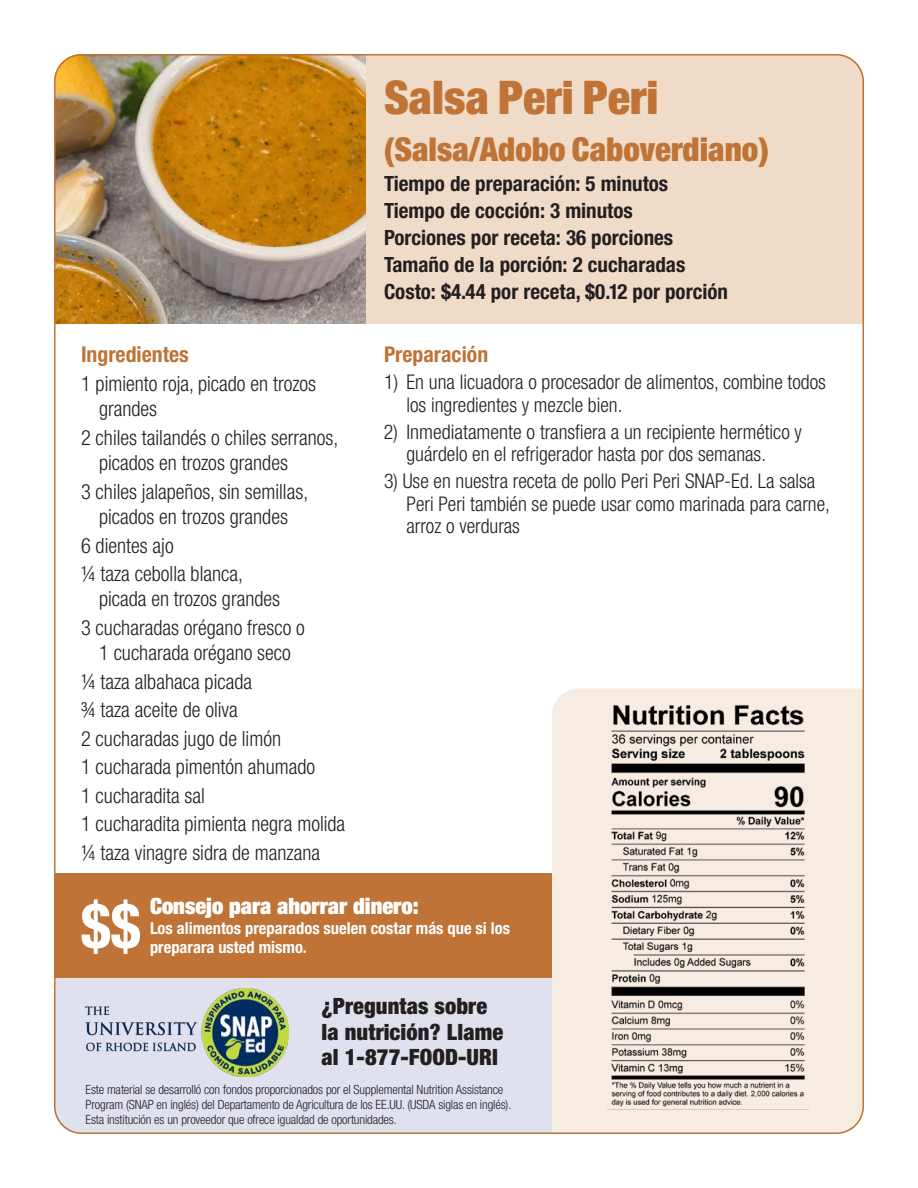
<style>
.page{position:relative;width:918px;height:1188px;background:#fff}
.page>*{position:absolute;margin:0;border:0;box-sizing:border-box;transform-origin:0 0}
.t1{font:700 condensed 62.1px "Helvetica Neue LT Pro";color:#fff}
.Recipe_Title{font:900 condensed 46.5px "Helvetica Neue LT Pro";color:#bf7336}
.Recipe_Title-2{font:900 condensed 33px "Helvetica Neue LT Pro";color:#bf7336}
.t2{font:900 condensed 22.5px/25.5px "Helvetica Neue LT Pro";letter-spacing:.005em;color:#231f20}
.t3{font:900 condensed 22.5px "Helvetica Neue LT Pro";color:#fff}
.t4{font:700 condensed 21.75px "Helvetica Neue LT Pro";color:#bf7336}
.Ingredients_list{font:300 condensed 21px/25.5px "Helvetica Neue LT Pro";color:#231f20}
.Recipe_details{font:700 condensed 21px "Helvetica Neue LT Pro";color:#231f20}
.Directions_lists{font:300 condensed 20.25px/22.5px "Helvetica Neue LT Pro";color:#231f20}
.t5{font:700 condensed 16.5px "Helvetica Neue LT Pro";color:#fff}
.t6{font:300 condensed 12.75px/15px "Helvetica Neue LT Pro";letter-spacing:-.01em;color:#231f20}
</style>
<div class="page">
<div style="left:552px;top:688px;width:312px;height:446px;background:#f7ece2"></div>
<img style="left:54px;top:54px;width:312px;height:270px">
<div style="left:54px;top:978px;width:498px;height:156px;background:#e0e1ee"></div>
<div style="left:366px;top:54px;width:498px;height:270px;background:#efdbc8"></div>
<div style="left:54px;top:873px;width:498px;height:105px;background:#bf7336"></div>
<img style="left:86px;top:988px;width:202px;height:88px">
<img style="left:608px;top:704px;width:200px;height:406px">
<p class="Recipe_Title" style="left:384px;top:69px;width:276px">Salsa Peri Peri</p>
<p class="Recipe_Title-2" style="left:384px;top:129px;width:386px">(Salsa/Adobo Caboverdiano)</p>
<p class="Recipe_details" style="left:384px;top:171px;width:286px">Tiempo de preparación: 5 minutos</p>
<p class="Recipe_details" style="left:384px;top:198px;width:250px">Tiempo de cocción: 3 minutos</p>
<p class="Recipe_details" style="left:384px;top:225px;width:291px">Porciones por receta: 36 porciones</p>
<p class="Recipe_details" style="left:384px;top:252px;width:303px">Tamaño de la porción: 2 cucharadas</p>
<p class="Recipe_details" style="left:384px;top:279px;width:346px">Costo: $4.44 por receta, $0.12 por porción</p>
<p class="t4" style="left:384px;top:342px;width:106px">Preparación</p>
<p class="Directions_lists" style="left:406px;top:370px;width:421px;text-indent:-22px">1) En una licuadora o procesador de alimentos, combine todos los ingredientes y mezcle bien.</p>
<p class="Directions_lists" style="left:407px;top:420px;width:397px;text-indent:-23px">2) Inmediatamente o transfiera a un recipiente hermético y guárdelo en el refrigerador hasta por dos semanas.</p>
<p class="Directions_lists" style="left:407px;top:469px;width:425px;text-indent:-23px">3) Use en nuestra receta de pollo Peri Peri SNAP-Ed. La salsa<br>Peri Peri también se puede usar como marinada para carne, arroz o verduras</p>
<p class="t4" style="left:81px;top:342px;width:109px">Ingredientes</p>
<p class="Ingredients_list" style="left:99px;top:370px;width:219px;text-indent:-18px">1 pimiento roja, picado en trozos grandes</p>
<p class="Ingredients_list" style="left:99px;top:424px;width:241px;text-indent:-18px">2 chiles tailandés o chiles serranos, picados en trozos grandes</p>
<p class="Ingredients_list" style="left:81px;top:478px;width:229px;text-align:center">3 chiles jalapeños, sin semillas, picados en trozos grandes</p>
<p class="Ingredients_list" style="left:81px;top:532px;width:94px">6 dientes ajo</p>
<p class="Ingredients_list" style="left:99px;top:561px;width:183px;text-indent:-18px">¼ taza cebolla blanca, picada en trozos grandes</p>
<p class="Ingredients_list" style="left:81px;top:615px;width:225px;text-align:center">3 cucharadas orégano fresco o<br>1 cucharada orégano seco</p>
<p class="Ingredients_list" style="left:81px;top:669px;width:173px">¼ taza albahaca picada</p>
<p class="Ingredients_list" style="left:81px;top:697px;width:158px">¾ taza aceite de oliva</p>
<p class="Ingredients_list" style="left:81px;top:726px;width:202px">2 cucharadas jugo de limón</p>
<p class="Ingredients_list" style="left:81px;top:754px;width:236px">1 cucharada pimentón ahumado</p>
<p class="Ingredients_list" style="left:81px;top:783px;width:125px">1 cucharadita sal</p>
<p class="Ingredients_list" style="left:81px;top:811px;width:266px">1 cucharadita pimienta negra molida</p>
<p class="Ingredients_list" style="left:81px;top:840px;width:241px">¼ taza vinagre sidra de manzana</p>
<p class="t3" style="left:150px;top:892px;width:270px">Consejo para ahorrar dinero:</p>
<p class="t5" style="left:150px;top:918px;width:362px">Los alimentos preparados suelen costar más que si los</p>
<p class="t1" style="left:81px;top:890px;width:61px">$$</p>
<p class="t5" style="left:150px;top:938px;width:158px">preparara usted mismo.</p>
<p class="t2" style="left:322px;top:993px;width:183px">¿Preguntas sobre la nutrición? Llame al 1-877-FOOD-URI</p>
<p class="t6" style="left:86px;top:1082px;width:427px">Este material se desarrolló con fondos proporcionados por el Supplemental Nutrition Assistance<br>Program (SNAP en inglés) del Departamento de Agricultura de los EE.UU. (USDA siglas en inglés).<br>Esta institución es un proveedor que ofrece igualdad de oportunidades.</p>
</div>
